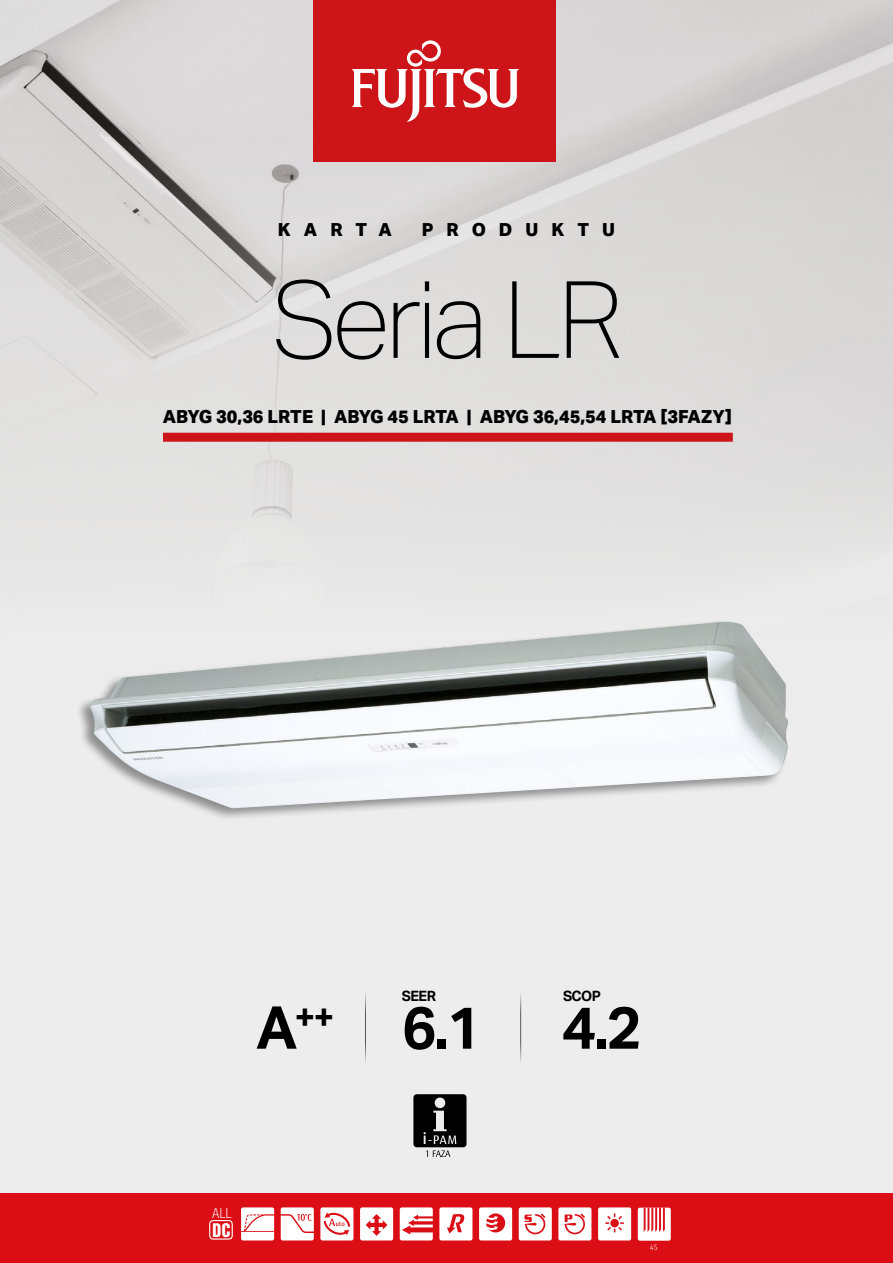
<style>
.page{position:relative;width:893px;height:1263px;background:#fff}
.page>*{position:absolute;margin:0;border:0;box-sizing:border-box;transform-origin:0 0}
.t1{font:100 107.1px "Aktiv Grotesk";letter-spacing:-.04em;color:#000}
.t2{font:700 59.1px "Aktiv Grotesk";color:#000}
.t3{font:20.55px "Nimbus San DEE Blac Cond";color:#fff}
.t4{font:800 18px "Aktiv Grotesk";color:#000}
.t5{font:800 18px "Aktiv Grotesk";letter-spacing:.72em;color:#000}
.t6{font:14.85px "Nimbus San DEE Ligh Cond";color:#fff}
.t7{font:700 14.25px "Aktiv Grotesk";letter-spacing:-.04em;color:#000}
.t8{font:300 7.5px "Fujitsu Sans";color:#fff}
</style>
<div class="page">
<div style="left:0;top:0;width:893px;height:1212px;background:#ededed"></div>
<img style="left:0;top:0;width:893px;height:568px">
<div style="left:314px;top:0;width:242px;height:162px;background:#cd1418"></div>
<svg style="left:351px;top:40px;width:168px;height:82px"></svg>
<div style="left:163px;top:433px;width:570px;height:9px;background:#cd1418"></div>
<div style="left:0;top:1193px;width:893px;height:70px;background:#db0e15"></div>
<hr style="left:520px;top:988px;width:1px;height:39px;background:#575756">
<hr style="left:520px;top:1027px;width:1px;height:39px;background:#575756">
<hr style="left:365px;top:988px;width:1px;height:39px;background:#575756">
<hr style="left:365px;top:1027px;width:1px;height:39px;background:#575756">
<div style="left:75px;top:618px;width:714px;height:203px;background:#000;opacity:.4"></div>
<img style="left:90px;top:622px;width:698px;height:186px">
<svg style="left:413px;top:1094px;width:53px;height:63px"></svg>
<svg style="left:598px;top:1207px;width:33px;height:33px"></svg>
<svg style="left:400px;top:1207px;width:33px;height:33px"></svg>
<svg style="left:439px;top:1207px;width:33px;height:33px"></svg>
<svg style="left:320px;top:1207px;width:33px;height:33px"></svg>
<div style="left:209px;top:1220px;width:24px;height:19px;border:1px solid #fff;border-radius:3px"></div>
<svg style="left:241px;top:1207px;width:33px;height:33px"></svg>
<div style="left:638px;top:1208px;width:33px;height:33px;background:#fff;border-radius:2px"></div>
<svg style="left:644px;top:1207px;width:21px;height:25px"></svg>
<svg style="left:479px;top:1207px;width:33px;height:33px"></svg>
<svg style="left:281px;top:1207px;width:33px;height:33px"></svg>
<svg style="left:360px;top:1207px;width:33px;height:33px"></svg>
<svg style="left:519px;top:1207px;width:33px;height:33px"></svg>
<svg style="left:558px;top:1207px;width:33px;height:33px"></svg>
<p class="t4" style="left:278px;top:218px;width:116px">KARTA</p>
<p class="t5" style="left:422px;top:218px;width:195px">PRODUKTU</p>
<h1 class="t1" style="left:271px;top:260px;width:354px">Seria LR</h1>
<p class="t4" style="left:163px;top:405px;width:571px">ABYG 30,36 LRTE | ABYG 45 LRTA | ABYG 36,45,54 LRTA [3FAZY]</p>
<p class="t7" style="left:402px;top:988px;width:36px">SEER</p>
<p class="t7" style="left:563px;top:988px;width:39px">SCOP</p>
<h2 class="t2" style="left:562px;top:994px;width:81px">4.2</h2>
<h2 class="t2" style="left:256px;top:994px;width:227px">A<sup>++</sup> 6.1</h2>
<p class="t6" style="left:212px;top:1204px;width:21px">ALL</p>
<p class="t3" style="left:212px;top:1218px;width:20px">DC</p>
<p class="t8" style="left:650px;top:1243px;width:9px">45</p>
</div>
